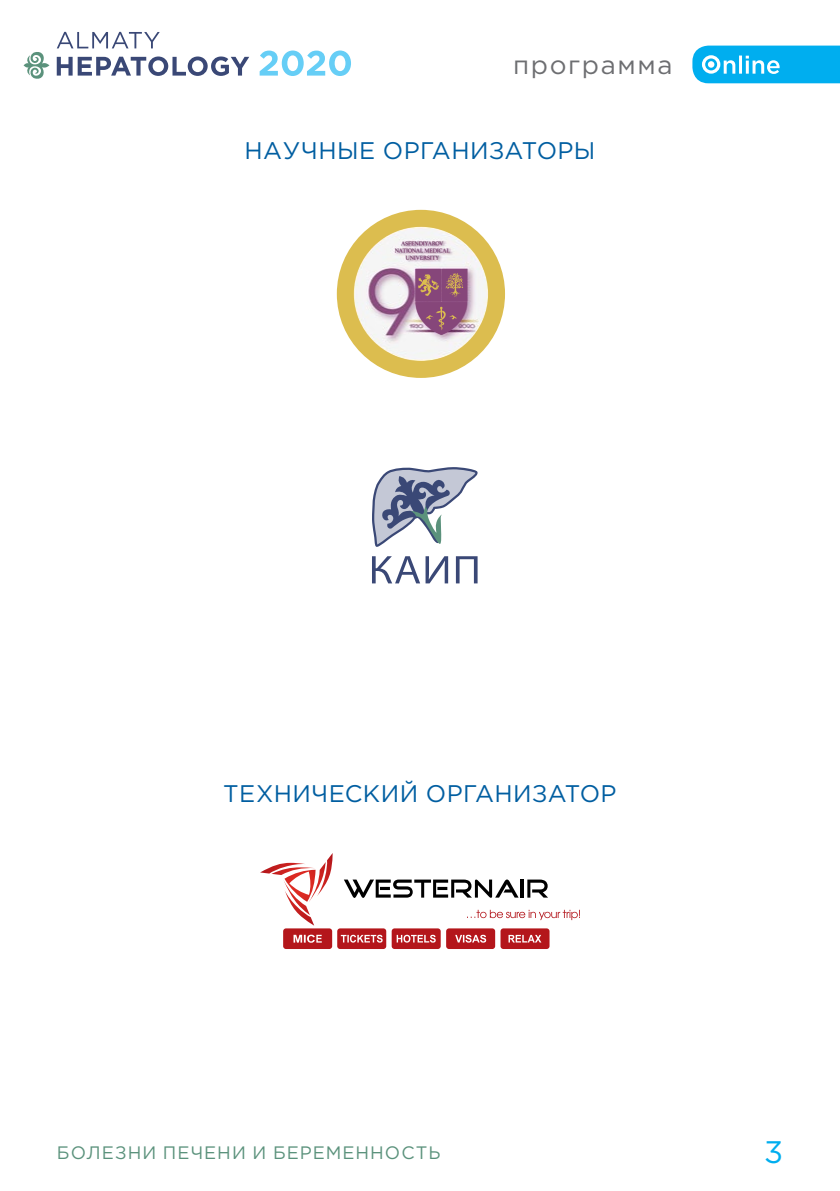
<style>
.page{position:relative;width:840px;height:1191px;background:#fff}
.page>*{position:absolute;margin:0;border:0;box-sizing:border-box;transform-origin:0 0}
.t1{font:31.2px "Gotham Kaz";color:#00aeef}
.t2{font:26px "Gotham Kaz";letter-spacing:.06em;color:#6d6e71}
.t3{font:24px "Gotham Kaz";letter-spacing:.015em;color:#005ea1}
.t4{font:18px "Gotham Kaz";letter-spacing:.06em;color:#5b927c}
</style>
<div class="page">
<svg style="left:24px;top:52px;width:25px;height:27px"></svg>
<svg style="left:259px;top:50px;width:92px;height:26px"></svg>
<svg style="left:57px;top:56px;width:192px;height:20px"></svg>
<svg style="left:57px;top:32px;width:103px;height:16px"></svg>
<svg style="left:692px;top:46px;width:147px;height:37px;background:#1fb8f0"></svg>
<svg style="left:260px;top:854px;width:72px;height:71px"></svg>
<svg style="left:467px;top:909px;width:111px;height:11px"></svg>
<div style="left:283px;top:928px;width:49px;height:21px;background:#b4161b;border-radius:3px"></div>
<svg style="left:293px;top:934px;width:28px;height:8px"></svg>
<div style="left:337px;top:928px;width:49px;height:21px;background:#b4161b;border-radius:3px"></div>
<svg style="left:340px;top:934px;width:42px;height:8px"></svg>
<div style="left:391px;top:928px;width:49px;height:21px;background:#b4161b;border-radius:3px"></div>
<svg style="left:396px;top:934px;width:39px;height:8px"></svg>
<div style="left:446px;top:928px;width:49px;height:21px;background:#b4161b;border-radius:3px"></div>
<svg style="left:455px;top:934px;width:31px;height:8px"></svg>
<div style="left:500px;top:928px;width:49px;height:21px;background:#b4161b;border-radius:3px"></div>
<svg style="left:508px;top:935px;width:33px;height:7px"></svg>
<svg style="left:344px;top:879px;width:174px;height:19px"></svg>
<hr style="left:520px;top:879px;width:3px;height:18px;background:#000">
<svg style="left:527px;top:879px;width:20px;height:18px"></svg>
<svg style="left:372px;top:556px;width:105px;height:27px"></svg>
<svg style="left:372px;top:467px;width:105px;height:80px"></svg>
<svg style="left:336px;top:210px;width:168px;height:168px"></svg>
<p class="t2" style="left:513px;top:50px;width:161px">программа</p>
<p class="t3" style="left:244px;top:137px;width:352px">НАУЧНЫЕ ОРГАНИЗАТОРЫ</p>
<p class="t3" style="left:223px;top:780px;width:394px">ТЕХНИЧЕСКИЙ ОРГАНИЗАТОР</p>
<p class="t4" style="left:57px;top:1142px;width:385px">БОЛЕЗНИ ПЕЧЕНИ И БЕРЕМЕННОСТЬ</p>
<p class="t1" style="left:763px;top:1134px;width:21px">3</p>
</div>
